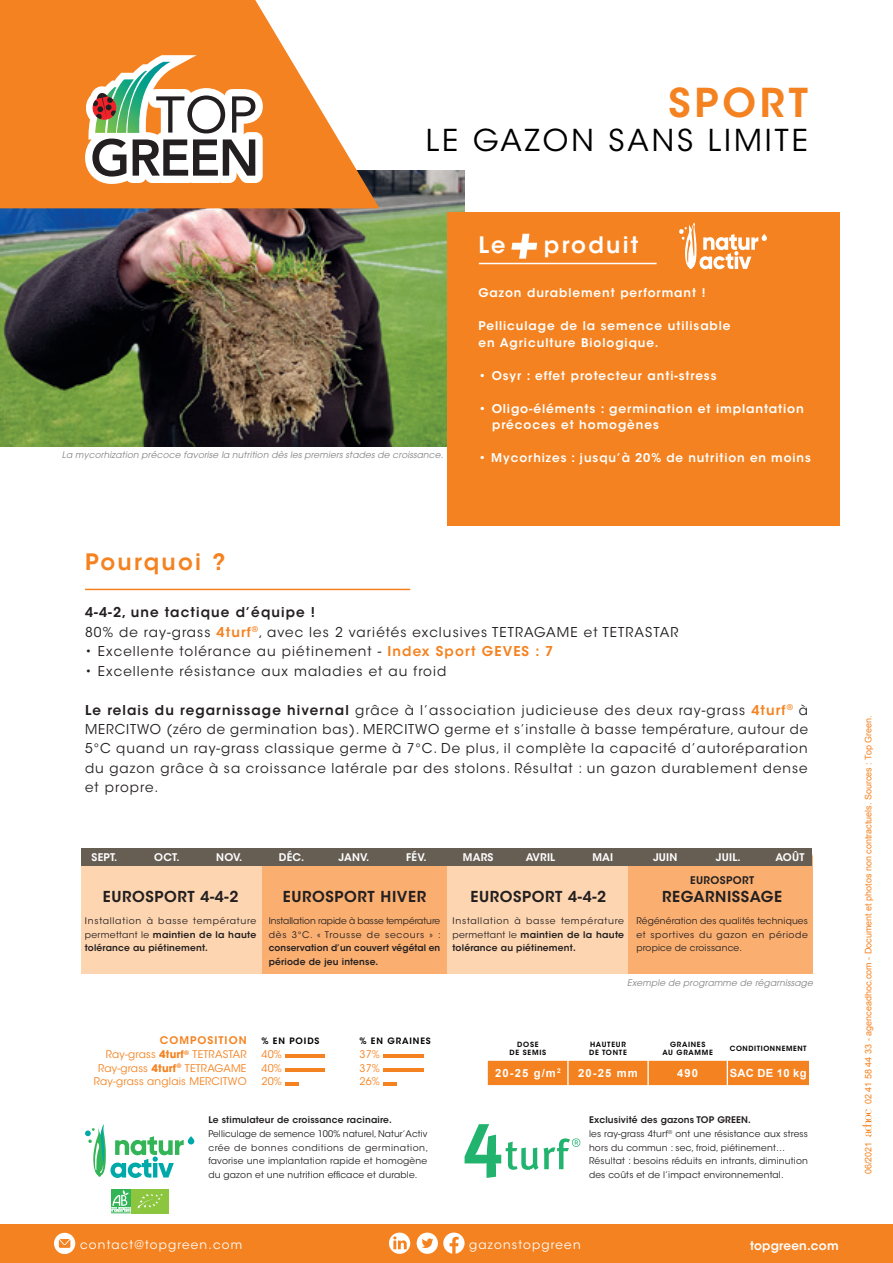
<style>
.page{position:relative;width:893px;height:1263px;background:#fff}
.page>*{position:absolute;margin:0;border:0;box-sizing:border-box;transform-origin:0 0}
.t1{font:600 39.6px "ITC Avant Garde Std";letter-spacing:.1em;color:#f58220}
.t2{font:30px "ITC Avant Garde Std";letter-spacing:.1em;color:#000}
.t3{font:600 22.5px "ITC Avant Garde Std";letter-spacing:.1em;color:#f58220}
.t4{font:600 22.5px "ITC Avant Garde Std";letter-spacing:.1em;color:#fff}
.t5{font:600 15px "ITC Avant Garde Std";letter-spacing:.04em;color:#231f20}
.t6{font:13.5px/19.5px "ITC Avant Garde Std";letter-spacing:.08em;color:#231f20}
.t7{font:600 12px/16.5px "ITC Avant Garde Std";letter-spacing:.08em;color:#fff}
.t8{font:12px "ITC Avant Garde Std";letter-spacing:.1em;color:#fff}
.t9{font:600 12px "ITC Avant Garde Std";letter-spacing:.02em;color:#fff}
.t10{font:700 11.25px "Arial";letter-spacing:.1em;color:#fff}
.t11{font:10.5px/13.6px "ITC Avant Garde Std";letter-spacing:.02em;color:#f58220;text-align:justify}
.t12{font:600 10.5px "ITC Avant Garde Std";letter-spacing:.02em;color:#fff}
.t13{font:600 10.5px "ITC Avant Garde Std";letter-spacing:.04em;color:#231f20}
.t14{font:9.15px/13.6px "ITC Avant Garde Std";letter-spacing:.02em;color:#231f20;text-align:justify}
.t15{font:600 9.15px/13.6px "ITC Avant Garde Std";letter-spacing:.02em;color:#231f20}
.t16{font:9.15px/13.6px "ITC Avant Garde Std";color:#231f20}
.t17{font:italic 9px "Avant Garde";letter-spacing:.02em;color:#808285}
.t18{font:9px "Arial";color:#f58220}
.t19{font:600 8.7px "ITC Avant Garde Std";letter-spacing:.1em;color:#000}
.t20{font:600 7.2px/8.1px "ITC Avant Garde Std";letter-spacing:.1em;color:#000;text-align:center}
.s1{font-weight:600}
.s2{font-weight:600;color:#f58220}
.s3{font-weight:700}
</style>
<div class="page">
<img style="left:0;top:170px;width:465px;height:276px">
<div style="left:0;top:1224px;width:893px;height:39px;background:#f58220"></div>
<svg style="left:0;top:0;width:379px;height:208px;fill:#f58220"></svg>
<svg style="left:389px;top:1232px;width:21px;height:22px"></svg>
<svg style="left:393px;top:1236px;width:14px;height:13px"></svg>
<svg style="left:862px;top:1109px;width:9px;height:27px"></svg>
<svg style="left:465px;top:1124px;width:115px;height:54px"></svg>
<div style="left:54px;top:1233px;width:21px;height:21px;background:#fff;border-radius:50%"></div>
<svg style="left:59px;top:1239px;width:11px;height:9px"></svg>
<div style="left:417px;top:1232px;width:21px;height:22px;background:#fff;border-radius:50%"></div>
<svg style="left:422px;top:1238px;width:11px;height:10px"></svg>
<svg style="left:443px;top:1232px;width:22px;height:22px"></svg>
<hr style="left:286px;top:1068px;width:39px;height:4px;background:#f58220">
<hr style="left:384px;top:1068px;width:40px;height:4px;background:#f58220">
<hr style="left:286px;top:1055px;width:39px;height:3px;background:#f58220">
<hr style="left:384px;top:1055px;width:40px;height:3px;background:#f58220">
<div style="left:488px;top:1061px;width:321px;height:24px;background:#f58220"></div>
<svg style="left:286px;top:1082px;width:13px;height:3px"></svg>
<svg style="left:384px;top:1082px;width:13px;height:3px"></svg>
<svg style="left:85px;top:55px;width:178px;height:129px"></svg>
<svg style="left:85px;top:1124px;width:109px;height:54px"></svg>
<div style="left:82px;top:855px;width:731px;height:119px;background:#fdd5b0"></div>
<div style="left:263px;top:857px;width:184px;height:117px;background:#faaf71"></div>
<div style="left:629px;top:857px;width:184px;height:117px;background:#faaf71"></div>
<div style="left:82px;top:849px;width:730px;height:17px;background:#675e53"></div>
<hr style="left:85px;top:589px;width:325px;height:1px;background:#f58220">
<div style="left:447px;top:213px;width:393px;height:313px;background:#f58220"></div>
<hr style="left:479px;top:263px;width:178px;height:1px;background:#fff">
<svg style="left:511px;top:234px;width:26px;height:25px"></svg>
<svg style="left:679px;top:222px;width:88px;height:48px"></svg>
<div style="left:131px;top:1189px;width:37px;height:24px;background:#8bc63e"></div>
<svg style="left:137px;top:1193px;width:26px;height:16px"></svg>
<div style="left:111px;top:1189px;width:19px;height:18px;background:#32b457"></div>
<svg style="left:111px;top:1190px;width:20px;height:23px"></svg>
<h1 class="t1" style="left:668px;top:78px;width:141px">SPORT</h1>
<h2 class="t2" style="left:426px;top:122px;width:383px">LE GAZON SANS LIMITE</h2>
<p class="t17" style="left:62px;top:449px;width:383px">La mycorhization précoce favorise la nutrition dès les premiers stades de croissance.</p>
<h3 class="t4" style="left:478px;top:230px;width:29px">Le</h3>
<h3 class="t4" style="left:544px;top:230px;width:96px">produit</h3>
<h3 class="t7" style="left:478px;top:284px;width:229px">Gazon durablement performant !</h3>
<h3 class="t7" style="left:478px;top:317px;width:254px">Pelliculage de la semence utilisable en Agriculture Biologique.</h3>
<h3 class="t7" style="left:478px;top:367px;width:240px">• Osyr : effet protecteur anti-stress</h3>
<h3 class="t7" style="left:492px;top:400px;width:313px;text-indent:-14px">• Oligo-éléments : germination et implantation précoces et homogènes</h3>
<h3 class="t7" style="left:478px;top:449px;width:334px">• Mycorhizes : jusqu’à 20% de nutrition en moins</h3>
<h3 class="t3" style="left:85px;top:547px;width:142px">Pourquoi ?</h3>
<h3 class="t6" style="left:85px;top:603px;width:595px"><span class="s1">4-4-2, une tactique d’équipe !<br></span>80% de ray-grass <span class="s2">4turf</span><sup>®</sup>, avec les 2 variétés exclusives TETRAGAME et TETRASTAR</h3>
<h3 class="t6" style="left:85px;top:642px;width:470px">• Excellente tolérance au piétinement - <span class="s2">Index Sport GEVES : 7</span></h3>
<h3 class="t6" style="left:85px;top:661px;width:363px">• Excellente résistance aux maladies et au froid</h3>
<p class="t6" style="left:85px;top:700px;width:725px;text-align:justify"><span class="s1">Le relais du regarnissage hivernal</span> grâce à l’association judicieuse des deux ray-grass <span class="s2">4turf</span><sup>®</sup> à MERCITWO (zéro de germination bas). MERCITWO germe et s’installe à basse température, autour de 5°C quand un ray-grass classique germe à 7°C. De plus, il complète la capacité d’autoréparation du gazon grâce à sa croissance latérale par des stolons. Résultat : un gazon durablement dense et propre.</p>
<p class="t12" style="left:92px;top:851px;width:27px">SEPT.</p>
<p class="t12" style="left:154px;top:851px;width:27px">OCT.</p>
<p class="t12" style="left:216px;top:851px;width:28px">NOV.</p>
<p class="t12" style="left:279px;top:851px;width:27px">DÉC.</p>
<p class="t12" style="left:339px;top:851px;width:32px">JANV.</p>
<p class="t12" style="left:406px;top:851px;width:22px">FÉV.</p>
<p class="t12" style="left:463px;top:851px;width:32px">MARS</p>
<p class="t12" style="left:526px;top:851px;width:31px">AVRIL</p>
<p class="t12" style="left:592px;top:851px;width:22px">MAI</p>
<p class="t12" style="left:653px;top:851px;width:26px">JUIN</p>
<p class="t12" style="left:716px;top:851px;width:26px">JUIL.</p>
<p class="t12" style="left:775px;top:851px;width:30px">AOÛT</p>
<h3 class="t5" style="left:103px;top:887px;width:137px">EUROSPORT 4-4-2</h3>
<p class="t14" style="left:85px;top:914px;width:173px">Installation à basse température permettant le <span class="s1">maintien de la haute tolérance au piétinement.</span></p>
<h3 class="t5" style="left:283px;top:887px;width:145px">EUROSPORT HIVER</h3>
<p class="t16" style="left:269px;top:914px;width:174px">Installation rapide à basse température dès 3°C. « Trousse de secours » :</p>
<p class="t15" style="left:269px;top:941px;width:173px">conservation d’un couvert végétal en période de jeu intense.</p>
<h3 class="t5" style="left:471px;top:887px;width:137px">EUROSPORT 4-4-2</h3>
<p class="t14" style="left:453px;top:914px;width:173px">Installation à basse température permettant le <span class="s1">maintien de la haute tolérance au piétinement.</span></p>
<p class="t13" style="left:690px;top:874px;width:66px">EUROSPORT</p>
<h3 class="t5" style="left:662px;top:887px;width:122px">REGARNISSAGE</h3>
<p class="t14" style="left:636px;top:914px;width:173px">Régénération des qualités techniques et sportives du gazon en période propice de croissance.</p>
<p class="t17" style="left:627px;top:978px;width:187px">Exemple de programme de régarnissage</p>
<p class="t11" style="left:94px;top:1034px;width:154px;text-align:right"><span class="s1">COMPOSITION<br></span>Ray-grass <span class="s3">4turf</span><sup>®</sup> TETRASTAR<br>Ray-grass <span class="s3">4turf</span><sup>®</sup> TETRAGAME<br>Ray-grass anglais MERCITWO</p>
<p class="t19" style="left:261px;top:1036px;width:60px">% EN POIDS</p>
<p class="t19" style="left:359px;top:1036px;width:73px">% EN GRAINES</p>
<p class="t11" style="left:359px;top:1048px;width:22px">37% 37% 26%</p>
<p class="t15" style="left:208px;top:1113px;width:185px">Le stimulateur de croissance racinaire.</p>
<p class="t14" style="left:208px;top:1127px;width:221px">Pelliculage de semence 100% naturel, Natur’Activ crée de bonnes conditions de germination, favorise une implantation rapide et homogène du gazon et une nutrition efficace et durable.</p>
<p class="t11" style="left:261px;top:1048px;width:22px">40% 40% 20%</p>
<p class="t20" style="left:510px;top:1040px;width:38px">DOSE<br>DE SEMIS</p>
<p class="t20" style="left:589px;top:1040px;width:39px;text-align:left">HAUTEUR<br>DE TONTE</p>
<p class="t20" style="left:662px;top:1040px;width:52px">GRAINES<br>AU GRAMME</p>
<p class="t20" style="left:730px;top:1044px;width:78px">CONDITIONNEMENT</p>
<p class="t10" style="left:495px;top:1066px;width:67px">20-25 g/m<sup>2</sup></p>
<p class="t10" style="left:578px;top:1066px;width:61px">20-25 mm</p>
<p class="t10" style="left:677px;top:1066px;width:23px">490</p>
<p class="t10" style="left:730px;top:1066px;width:78px">SAC DE 10 kg</p>
<p class="t14" style="left:589px;top:1113px;width:220px;text-align:left"><span class="s1">Exclusivité des gazons TOP GREEN.<br></span>les ray-grass 4turf<sup>®</sup> ont une résistance aux stress hors du commun : sec, froid, piétinement… Résultat : besoins réduits en intrants, diminution des coûts et de l’impact environnemental.</p>
<h3 class="t8" style="left:80px;top:1237px;width:164px">contact@topgreen.com</h3>
<h3 class="t8" style="left:469px;top:1237px;width:113px">gazonstopgreen</h3>
<h3 class="t9" style="left:750px;top:1237px;width:90px">topgreen.com</h3>
<p class="t18" style="left:862px;top:1104px;width:390px;rotate:-90deg">02 41 58 44 33 - agenceadhoc.com - Document et photos non contractuels. Sources : Top Green.</p>
<p class="t18" style="left:862px;top:1174px;width:34px;rotate:-90deg">06/2021</p>
</div>
